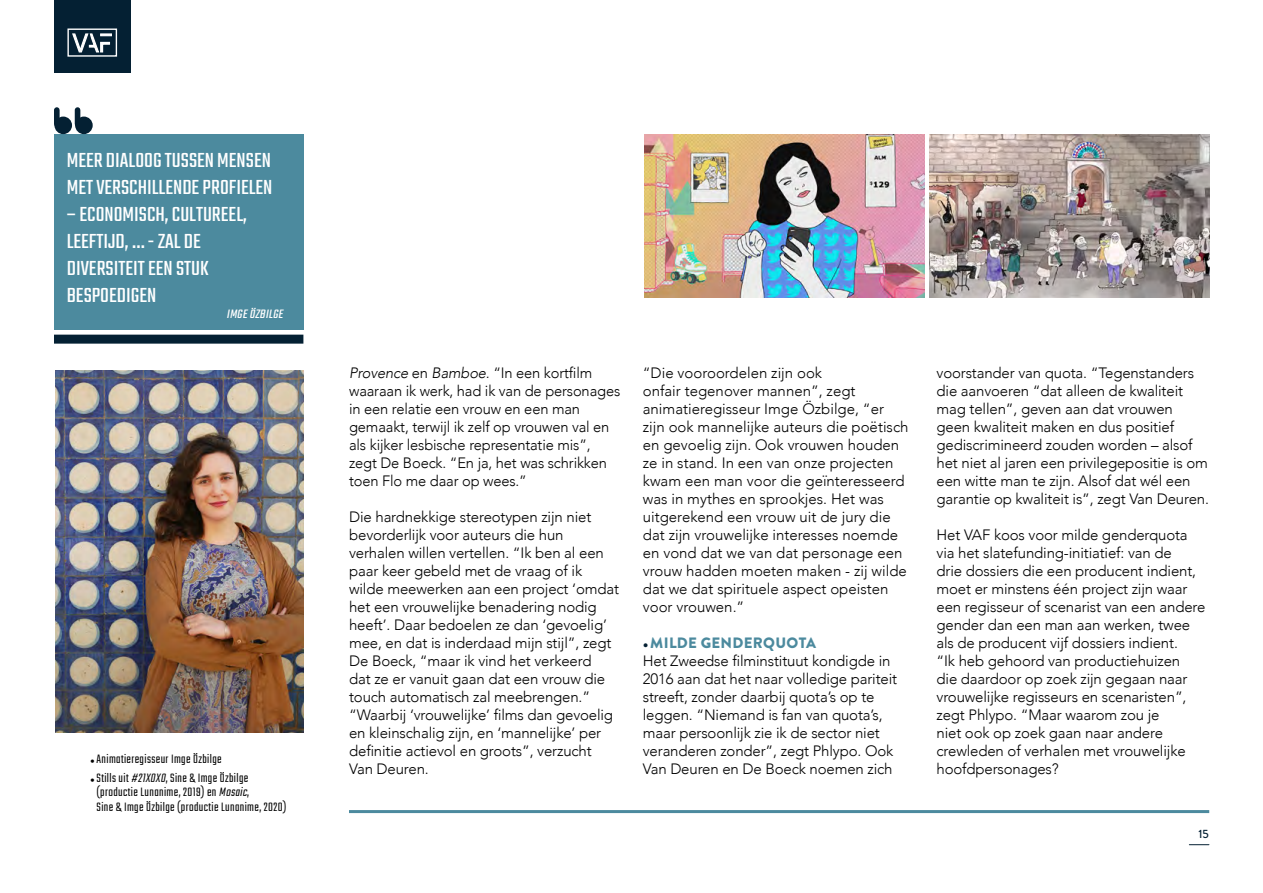
<style>
.page{position:relative;width:1263px;height:893px;background:#fff}
.page>*{position:absolute;margin:0;border:0;box-sizing:border-box;transform-origin:0 0}
.t1{font:22.5px/27px "Teko";color:#fff}
.t2{font:300 15px/18px "Avenir";letter-spacing:-.01em;color:#000}
.t3{font:900 15px "Brandon Grotesque";letter-spacing:.02em;color:#4c8a9e}
.t4{font:300 13.5px/14.2px "Teko";letter-spacing:.03em;color:#000}
.t5{font:italic 13.5px "Teko";color:#fff}
.t6{font:500 12px "Brandon Grotesque";color:#042033}
.s1{font-style:italic}
.s2{font-weight:700;color:#042033}
</style>
<div class="page">
<svg style="left:1189px;top:844px;width:20px;height:1px"></svg>
<div style="left:54px;top:0;width:77px;height:72px;background:#042033"></div>
<div style="left:67px;top:29px;width:50px;height:28px;border:1px solid #fff"></div>
<svg style="left:72px;top:33px;width:40px;height:20px"></svg>
<img style="left:929px;top:134px;width:280px;height:163px">
<img style="left:644px;top:134px;width:280px;height:163px">
<img style="left:56px;top:371px;width:247px;height:361px">
<hr style="left:349px;top:810px;width:860px;height:3px;background:#4c8a9e">
<div style="left:54px;top:134px;width:249px;height:196px;background:#4c8a9e"></div>
<div style="left:54px;top:117px;width:18px;height:17px;background:#042033;border-radius:50%"></div>
<div style="left:75px;top:117px;width:18px;height:17px;background:#042033;border-radius:50%"></div>
<div style="left:54px;top:110px;width:6px;height:14px;background:#042033"></div>
<div style="left:75px;top:110px;width:5px;height:14px;background:#042033"></div>
<div style="left:54px;top:335px;width:249px;height:9px;background:#042033"></div>
<h1 class="t1" style="left:67px;top:149px;width:207px">MEER DIALOOG TUSSEN MENSEN<br>MET VERSCHILLENDE PROFIELEN</h1>
<h1 class="t1" style="left:67px;top:203px;width:182px">– ECONOMISCH, CULTUREEL,<br>LEEFTIJD, … - ZAL DE<br>DIVERSITEIT EEN STUK<br>BESPOEDIGEN</h1>
<p class="t5" style="left:227px;top:307px;width:61px">IMGEÖZBILGE</p>
<p class="t4" style="left:90px;top:752px;width:133px"><sub>•</sub>Animatieregisseur Imge Özbilge</p>
<p class="t4" style="left:97px;top:772px;width:191px;text-indent:-6px"><sub>•</sub>Stills uit <span class="s1">#21XOXO</span>, Sine &amp; Imge Özbilge (productie Lunanime, 2019) en <span class="s1">Mosaic</span>,<br>Sine &amp; Imge Özbilge (productie Lunanime, 2020)</p>
<p class="t2" style="left:349px;top:364px;width:273px"><span class="s1">Provence</span> en <span class="s1">Bamboe.</span> “In een kortfilm waaraan ik werk, had ik van de personages in een relatie een vrouw en een man gemaakt, terwijl ik zelf op vrouwen val en als kijker lesbische representatie mis”, zegt De Boeck. “En ja, het was schrikken toen Flo me daar op wees.”</p>
<p class="t2" style="left:349px;top:508px;width:271px">Die hardnekkige stereotypen zijn niet bevorderlijk voor auteurs die hun verhalen willen vertellen. “Ik ben al een paar keer gebeld met de vraag of ik wilde meewerken aan een project ‘omdat het een vrouwelijke benadering nodig heeft’. Daar bedoelen ze dan ‘gevoelig’ mee, en dat is inderdaad mijn stijl”, zegt De Boeck, “maar ik vind het verkeerd<br>dat ze er vanuit gaan dat een vrouw die touch automatisch zal meebrengen.” “Waarbij ‘vrouwelijke’ films dan gevoelig en kleinschalig zijn, en ‘mannelijke’ per definitie actievol en groots”, verzucht Van Deuren.</p>
<p class="t2" style="left:643px;top:364px;width:267px">“Die vooroordelen zijn ook<br>onfair tegenover mannen”, zegt animatieregisseur Imge Özbilge, “er zijn ook mannelijke auteurs die poëtisch en gevoelig zijn. Ook vrouwen houden ze in stand. In een van onze projecten kwam een man voor die geïnteresseerd was in mythes en sprookjes. Het was uitgerekend een vrouw uit de jury die dat zijn vrouwelijke interesses noemde en vond dat we van dat personage een vrouw hadden moeten maken - zij wilde dat we dat spirituele aspect opeisten voor vrouwen.”</p>
<p class="t3" style="left:643px;top:632px;width:175px"><span class="s2">•</span> MILDE GENDERQUOTA</p>
<p class="t2" style="left:643px;top:652px;width:256px">Het Zweedse filminstituut kondigde in 2016 aan dat het naar volledige pariteit streeft, zonder daarbij quota’s op te leggen. “Niemand is fan van quota’s, maar persoonlijk zie ik de sector niet veranderen zonder”, zegt Phlypo. Ook Van Deuren en De Boeck noemen zich</p>
<p class="t2" style="left:936px;top:364px;width:274px">voorstander van quota. “Tegenstanders die aanvoeren “dat alleen de kwaliteit mag tellen”, geven aan dat vrouwen geen kwaliteit maken en dus positief gediscrimineerd zouden worden – alsof het niet al jaren een privilegepositie is om een witte man te zijn. Alsof dat wél een garantie op kwaliteit is”, zegt Van Deuren.</p>
<p class="t2" style="left:936px;top:526px;width:270px">Het VAF koos voor milde genderquota via het slatefunding-initiatief: van de<br>drie dossiers die een producent indient, moet er minstens één project zijn waar een regisseur of scenarist van een andere gender dan een man aan werken, twee als de producent vijf dossiers indient.<br>“Ik heb gehoord van productiehuizen<br>die daardoor op zoek zijn gegaan naar vrouwelijke regisseurs en scenaristen”, zegt Phlypo. “Maar waarom zou je<br>niet ook op zoek gaan naar andere crewleden of verhalen met vrouwelijke hoofdpersonages?</p>
<p class="t6" style="left:1198px;top:826px;width:12px">15</p>
</div>
